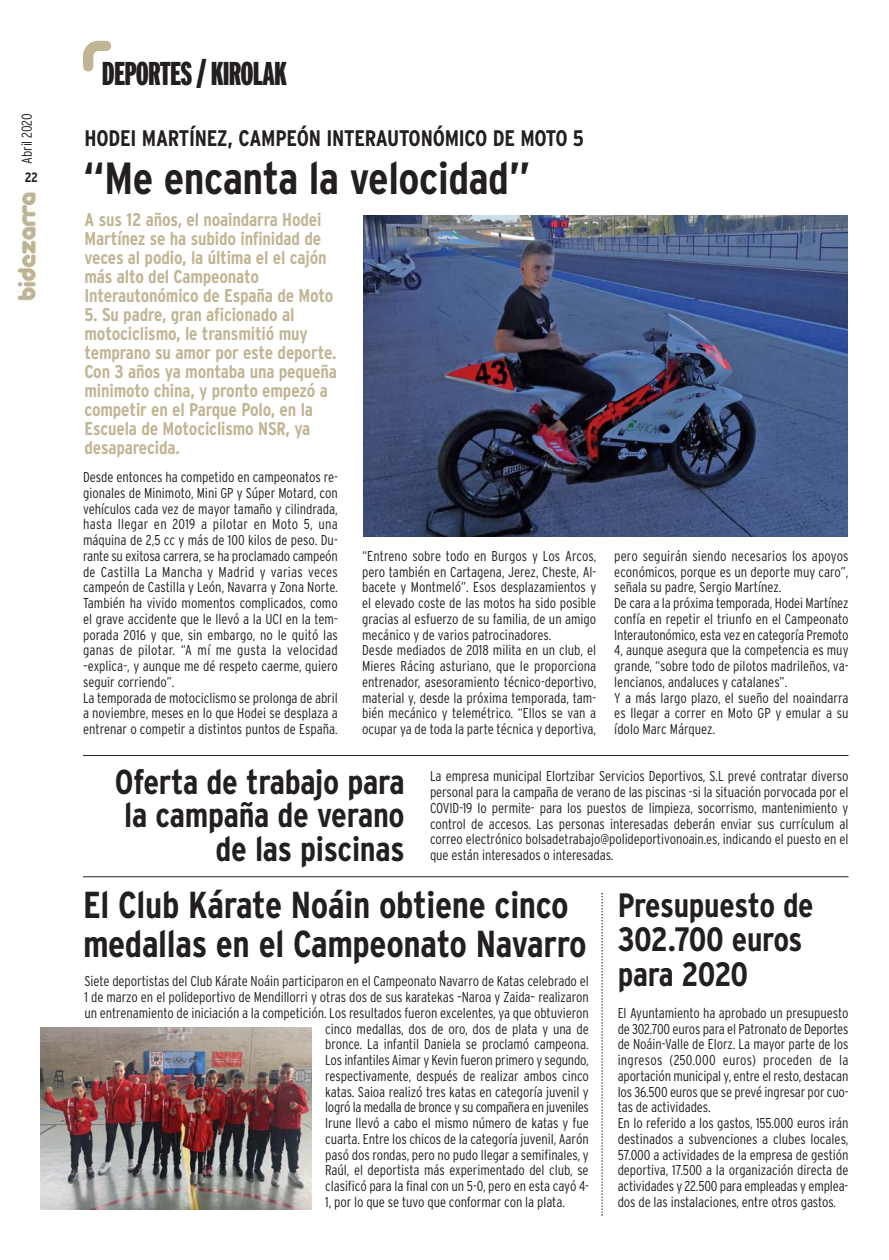
<style>
.page{position:relative;width:889px;height:1260px;background:#fff}
.page>*{position:absolute;margin:0;border:0;box-sizing:border-box;transform-origin:0 0}
.t1{font:700 condensed 45px "Interstate";letter-spacing:-.01em;color:#231f20}
.t2{font:700 condensed 37.5px/38.7px "Interstate";letter-spacing:-.01em;color:#231f20}
.t3{font:700 condensed 34.5px/33.5px "Interstate";letter-spacing:-.01em;color:#231f20;text-align:right}
.t4{font:700 condensed 33.75px/34.5px "Interstate";letter-spacing:-.015em;color:#231f20}
.t5{font:900 extra-condensed 33px "Interstate";letter-spacing:-.025em;color:#231f20}
.t6{font:700 condensed 22.5px "Interstate";letter-spacing:-.01em;color:#231f20}
.t7{font:700 condensed 18.45px/19px "Interstate";letter-spacing:-.01em;color:#c0b594}
.t8{font:300 condensed 14.25px/15.8px "Interstate";letter-spacing:-.005em;color:#231f20}
.t9{font:700 condensed 13.5px "Interstate";color:#231f20}
</style>
<div class="page">
<img style="left:16px;top:192px;width:22px;height:110px">
<svg style="left:83px;top:41px;width:28px;height:30px"></svg>
<img style="left:363px;top:215px;width:484px;height:322px">
<img style="left:40px;top:1027px;width:272px;height:182px">
<hr style="left:83px;top:755px;width:765px;height:1px;background:#231f20">
<hr style="left:83px;top:876px;width:765px;height:1px;background:#231f20">
<svg style="left:601px;top:893px;width:2px;height:322px"></svg>
<p class="t8" style="left:20px;top:164px;width:52px;rotate:-90deg">Abril 2020</p>
<p class="t9" style="left:25px;top:172px;width:15px">22</p>
<h3 class="t5" style="left:102px;top:61px;width:187px">DEPORTES / KIROLAK</h3>
<h3 class="t6" style="left:84px;top:129px;width:501px">HODEI MARTÍNEZ, CAMPEÓN INTERAUTONÓMICO DE MOTO 5</h3>
<h1 class="t1" style="left:83px;top:161px;width:449px">“Me encanta la velocidad”</h1>
<p class="t7" style="left:84px;top:211px;width:250px">A sus 12 años, el noaindarra Hodei<br>Martínez se ha subido infinidad de veces al podio, la última el el cajón más alto del Campeonato<br>Interautonómico de España de Moto</p>
<p class="t7" style="left:84px;top:306px;width:254px">5. Su padre, gran aficionado al motociclismo, le transmitió muy temprano su amor por este deporte.<br>Con 3 años ya montaba una pequeña minimoto china, y pronto empezó a competir en el Parque Polo, en la<br>Escuela de Motociclismo NSR, ya desaparecida.</p>
<p class="t8" style="left:83px;top:470px;width:256px">Desde entonces ha competido en campeonatos re&shy;gionales de Minimoto, Mini GP y Súper Motard, con vehículos cada vez de mayor tamaño y cilindrada, hasta llegar en 2019 a pilotar en Moto 5, una máquina de 2,5 cc y más de 100 kilos de peso. Du&shy;rante su exitosa carrera, se ha proclamado campeón de Castilla La Mancha y Madrid y varias veces campeón de Castilla y León, Navarra y Zona Norte.<br>También ha vivido momentos complicados, como el grave accidente que le llevó a la UCI en la tem&shy;porada 2016 y que, sin embargo, no le quitó las ganas de pilotar. “A mí me gusta la velocidad –explica-, y aunque me dé respeto caerme, quiero seguir corriendo”.<br>La temporada de motociclismo se prolonga de abril a noviembre, meses en lo que Hodei se desplaza a entrenar o competir a distintos puntos de España.</p>
<p class="t8" style="left:362px;top:549px;width:236px">“Entreno sobre todo en Burgos y Los Arcos, pero también en Cartagena, Jerez, Cheste, Al&shy;bacete y Montmeló”. Esos desplazamientos y el elevado coste de las motos ha sido posible gracias al esfuerzo de su familia, de un amigo mecánico y de varios patrocinadores.<br>Desde mediados de 2018 milita en un club, el Mieres Rácing asturiano, que le proporciona entrenador, asesoramiento técnico-deportivo, material y, desde la próxima temporada, tam&shy;bién mecánico y telemétrico. “Ellos se van a ocupar ya de toda la parte técnica y deportiva,</p>
<p class="t8" style="left:614px;top:549px;width:236px">pero seguirán siendo necesarios los apoyos económicos, porque es un deporte muy caro”, señala su padre, Sergio Martínez.<br>De cara a la próxima temporada, Hodei Martínez confía en repetir el triunfo en el Campeonato Interautonómico, esta vez en categoría Premoto 4, aunque asegura que la competencia es muy grande, “sobre todo de pilotos madrileños, va&shy;lencianos, andaluces y catalanes”.<br>Y a más largo plazo, el sueño del noaindarra es llegar a correr en Moto GP y emular a su ídolo Marc Márquez.</p>
<h3 class="t3" style="left:115px;top:767px;width:291px">Oferta de trabajo para la campaña de verano de las piscinas</h3>
<p class="t8" style="left:430px;top:769px;width:420px;text-align:justify">La empresa municipal Elortzibar Servicios Deportivos, S.L prevé contratar diverso personal para la campaña de verano de las piscinas -si la situación porvocada por el COVID-19 lo permite- para los puestos de limpieza, socorrismo, mantenimiento y control de accesos. Las personas interesadas deberán enviar sus currículum al correo electrónico bolsadetrabajo@polideportivonoain.es, indicando el puesto en el que están interesados o interesadas.</p>
<h2 class="t2" style="left:83px;top:888px;width:505px">El Club Kárate Noáin obtiene cinco medallas en el Campeonato Navarro</h2>
<p class="t8" style="left:84px;top:974px;width:506px">Siete deportistas del Club Kárate Noáin participaron en el Campeonato Navarro de Katas celebrado el</p>
<p class="t8" style="left:84px;top:990px;width:506px">1 de marzo en el polideportivo de Mendillorri y otras dos de sus karatekas –Naroa y Zaida– realizaron</p>
<p class="t8" style="left:84px;top:1006px;width:506px">un entrenamiento de iniciación a la competición. Los resultados fueron excelentes, ya que obtuvieron</p>
<p class="t8" style="left:325px;top:1021px;width:265px">cinco medallas, dos de oro, dos de plata y una de</p>
<p class="t8" style="left:325px;top:1037px;width:265px">bronce. La infantil Daniela se proclamó campeona.</p>
<p class="t8" style="left:325px;top:1053px;width:265px">Los infantiles Aimar y Kevin fueron primero y segundo,</p>
<p class="t8" style="left:325px;top:1069px;width:265px">respectivamente, después de realizar ambos cinco</p>
<p class="t8" style="left:325px;top:1084px;width:265px">katas. Saioa realizó tres katas en categoría juvenil y</p>
<p class="t8" style="left:325px;top:1100px;width:265px">logró la medalla de bronce y su compañera en juveniles</p>
<p class="t8" style="left:325px;top:1116px;width:265px">Irune llevó a cabo el mismo número de katas y fue</p>
<p class="t8" style="left:325px;top:1132px;width:265px">cuarta. Entre los chicos de la categoría juvenil, Aarón</p>
<p class="t8" style="left:325px;top:1147px;width:265px">pasó dos rondas, pero no pudo llegar a semifinales, y</p>
<p class="t8" style="left:325px;top:1163px;width:265px">Raúl, el deportista más experimentado del club, se</p>
<p class="t8" style="left:325px;top:1179px;width:265px">clasificó para la final con un 5-0, pero en esta cayó 4-</p>
<p class="t8" style="left:325px;top:1195px;width:241px">1, por lo que se tuvo que conformar con la plata.</p>
<h3 class="t4" style="left:618px;top:890px;width:197px">Presupuesto de<br>302.700 euros para 2020</h3>
<p class="t8" style="left:618px;top:1006px;width:232px">El Ayuntamiento ha aprobado un presupuesto de 302.700 euros para el Patronato de Deportes de Noáin-Valle de Elorz. La mayor parte de los ingresos (250.000 euros) proceden de la aportación municipal y, entre el resto, destacan los 36.500 euros que se prevé ingresar por cuo&shy;tas de actividades.<br>En lo referido a los gastos, 155.000 euros irán destinados a subvenciones a clubes locales, 57.000 a actividades de la empresa de gestión deportiva, 17.500 a la organización directa de actividades y 22.500 para empleadas y emplea&shy;dos de las instalaciones, entre otros gastos.</p>
</div>
